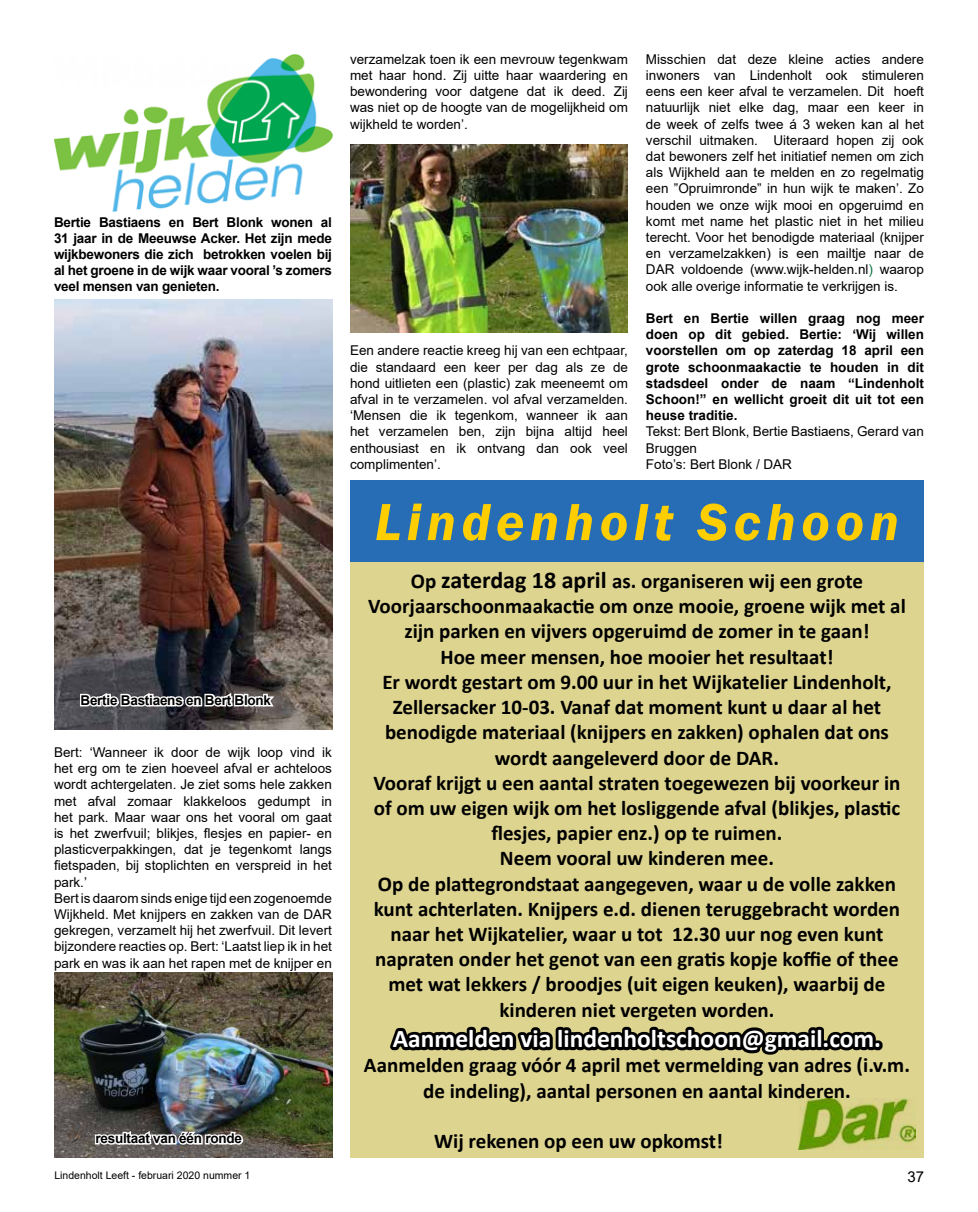
<style>
.page{position:relative;width:978px;height:1212px;background:#fff}
.page>*{position:absolute;margin:0;border:0;box-sizing:border-box;transform-origin:0 0}
.t1{font:italic 600 54px "Franklin Gothic";letter-spacing:.1em;color:#ffce00}
.t2{font:700 25.5px "Calibri";color:#fff}
.t3{font:700 21px/25.2px "Calibri";color:#000;text-align:center}
.t4{font:15px "Arial";color:#000}
.t5{font:13.5px/16.2px "Arial";color:#000;text-align:justify}
.t6{font:700 13.5px/16.2px "Arial";letter-spacing:-.015em;color:#000;text-align:justify}
.t7{font:10.5px "Arial";color:#000}
.s1{color:#0e7744}
.s2{font-size:24px}
</style>
<div class="page">
<img style="left:54px;top:54px;width:278px;height:158px">
<img style="left:54px;top:300px;width:278px;height:429px">
<img style="left:54px;top:972px;width:278px;height:186px">
<img style="left:350px;top:145px;width:278px;height:187px">
<div style="left:350px;top:561px;width:574px;height:597px;background:#ddd48f"></div>
<svg style="left:390px;top:1026px;width:493px;height:87px"></svg>
<svg style="left:78px;top:690px;width:200px;height:19px"></svg>
<svg style="left:93px;top:1128px;width:152px;height:22px"></svg>
<img style="left:799px;top:1098px;width:116px;height:51px">
<div style="left:350px;top:480px;width:574px;height:81px;background:#276db5"></div>
<p class="t6" style="left:54px;top:214px;width:279px">Bertie Bastiaens en Bert Blonk wonen al 31 jaar in de Meeuwse Acker. Het zijn mede wijkbewoners die zich betrokken voelen bij al het groene in de wijk waar vooral ’s zomers veel mensen van genieten.</p>
<p class="t6" style="left:80px;top:692px;width:192px">Bertie Bastiaens en Bert Blonk</p>
<p class="t5" style="left:54px;top:744px;width:279px;text-align:left">Bert: ‘Wanneer ik door de wijk loop vind ik het erg om te zien hoeveel afval er achteloos wordt achtergelaten. Je ziet soms hele zakken met afval zomaar klakkeloos gedumpt in het park. Maar waar ons het vooral om gaat is het zwerfvuil; blikjes, flesjes en papier- en plasticverpakkingen, dat je tegenkomt langs fietspaden, bij stoplichten en verspreid in het park.’<br>Bert is daarom sinds enige tijd een zogenoemde Wijkheld. Met knijpers en zakken van de DAR gekregen, verzamelt hij het zwerfvuil. Dit levert bijzondere reacties op. Bert: ‘Laatst liep ik in het park en was ik aan het rapen met de knijper en</p>
<p class="t6" style="left:95px;top:1130px;width:148px">resultaat van één ronde</p>
<p class="t7" style="left:54px;top:1167px;width:198px">Lindenholt Leeft - februari 2020 nummer 1</p>
<p class="t5" style="left:350px;top:51px;width:279px">verzamelzak toen ik een mevrouw tegenkwam met haar hond. Zij uitte haar waardering en bewondering voor datgene dat ik deed. Zij was niet op de hoogte van de mogelijkheid om wijkheld te worden’.</p>
<p class="t5" style="left:350px;top:342px;width:279px">Een andere reactie kreeg hij van een echtpaar, die standaard een keer per dag als ze de hond uitlieten een (plastic) zak meeneemt om afval in te verzamelen. vol afval verzamelden. ‘Mensen die ik tegenkom, wanneer ik aan het verzamelen ben, zijn bijna altijd heel enthousiast en ik ontvang dan ook veel complimenten’.</p>
<p class="t5" style="left:646px;top:51px;width:279px">Misschien dat deze kleine acties andere inwoners van Lindenholt ook stimuleren eens een keer afval te verzamelen. Dit hoeft natuurlijk niet elke dag, maar een keer in de week of zelfs twee á 3 weken kan al het verschil uitmaken. Uiteraard hopen zij ook dat bewoners zelf het initiatief nemen om zich als Wijkheld aan te melden en zo regelmatig een ”Opruimronde” in hun wijk te maken’. Zo houden we onze wijk mooi en opgeruimd en komt met name het plastic niet in het milieu terecht. Voor het benodigde materiaal (knijper en verzamelzakken) is een mailtje naar de DAR voldoende (www.wijk-helden.nl<span class="s1">)</span> waarop ook alle overige informatie te verkrijgen is.</p>
<p class="t6" style="left:646px;top:310px;width:280px">Bert en Bertie willen graag nog meer doen op dit gebied. Bertie: ‘Wij willen voorstellen om op zaterdag 18 april een grote schoonmaakactie te houden in dit stadsdeel onder de naam “Lindenholt Schoon!” en wellicht groeit dit uit tot een heuse traditie.</p>
<p class="t5" style="left:646px;top:424px;width:279px;text-align:left">Tekst: Bert Blonk, Bertie Bastiaens, Gerard van<br>Bruggen<br>Foto’s: Bert Blonk / DAR</p>
<h1 class="t1" style="left:375px;top:487px;width:526px">Lindenholt Schoon</h1>
<p class="t3" style="left:368px;top:568px;width:539px">Op <span class="s2">zaterdag 18 april</span> as. organiseren wij een grote Voorjaarschoonmaakactie om onze mooie, groene wijk met al zijn parken en vijvers opgeruimd de zomer in te gaan!<br>Hoe meer mensen, hoe mooier het resultaat!<br>Er wordt gestart om 9.00 uur in het Wijkatelier Lindenholt, Zellersacker 10-03. Vanaf dat moment kunt u daar al het benodigde materiaal (knijpers en zakken) ophalen dat ons wordt aangeleverd door de DAR.<br>Vooraf krijgt u een aantal straten toegewezen bij voorkeur in of om uw eigen wijk om het losliggende afval (blikjes, plastic flesjes, papier enz.) op te ruimen.<br>Neem vooral uw kinderen mee.<br>Op de plattegrondstaat aangegeven, waar u de volle zakken kunt achterlaten. Knijpers e.d. dienen teruggebracht worden naar het Wijkatelier, waar u tot 12.30 uur nog even kunt napraten onder het genot van een gratis kopje koffie of thee met wat lekkers / broodjes (uit eigen keuken), waarbij de kinderen niet vergeten worden.</p>
<h2 class="t2" style="left:393px;top:1020px;width:490px">Aanmelden via lindenholtschoon@gmail.com.</h2>
<h3 class="t3" style="left:364px;top:1052px;width:547px">Aanmelden graag vóór 4 april met vermelding van adres (i.v.m. de indeling), aantal personen en aantal kinderen.</h3>
<h3 class="t3" style="left:434px;top:1128px;width:290px">Wij rekenen op een uw opkomst!</h3>
<p class="t4" style="left:907px;top:1166px;width:18px">37</p>
</div>
